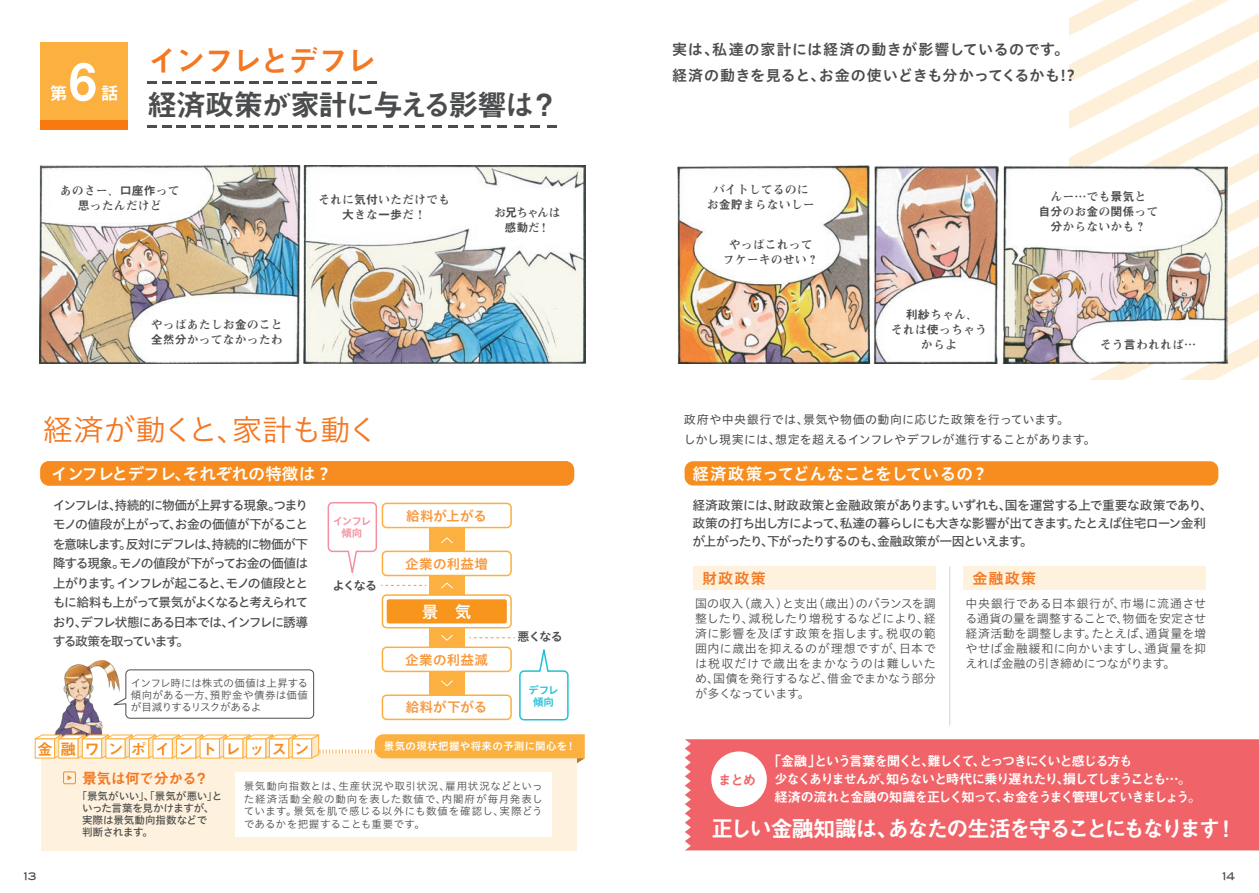
<style>
.page{position:relative;width:1259px;height:893px;background:#fff}
.page>*{position:absolute;margin:0;border:0;box-sizing:border-box;transform-origin:0 0}
.本文{font:51px "Midashi Go Pro MB31";color:#fff}
.本文-2{font:30px "Midashi Go Pro MB31";letter-spacing:-.08em;color:#4b4c4d}
.本文-3{font:30px "Hiragino UD Sans Std W3";letter-spacing:-.045em;color:#f47721}
.本文-4{font:30px "Midashi Go Pro MB31";letter-spacing:-.06em;color:#f47721}
.本文-5{font:22.5px "Midashi Go Pro MB31";letter-spacing:-.125em;color:#fff}
.本文-6{font:18px "Midashi Go Pro MB31";color:#fff}
.本文-7{font:16.5px "Hiragino UD Sans Std W6";color:#fff}
.t1{font:15.6px "Midashi Go Pro MB31";letter-spacing:.505em;color:#f68d1e}
.本文-8{font:15px "Hiragino UD Sans Std W6";letter-spacing:.035em;color:#4b4c4d}
.本文-9{font:15px "Midashi Go Pro MB31";letter-spacing:-.05em;color:#f47721}
.本文-10{font:15px "Hiragino UD Sans Std W6";letter-spacing:.09em;color:#f47721}
.本文-11{font:13.5px "Midashi Go Pro MB31";letter-spacing:-.115em;color:#fff}
.t2{font:13.5px "Hiragino UD Sans Std W6";letter-spacing:.025em;color:#f7983d}
.t3{font:13.5px "Midashi Go Pro MB31";color:#f06469}
.本文-12{font:12.75px/19.5px "Hiragino UD Sans Std W5";letter-spacing:-.07em;color:#4b4c4d;text-align:justify}
.本文-13{font:12px/15px "Hiragino UD Sans Std W3";letter-spacing:.01em;color:#4b4c4d;text-align:justify}
.t4{font:12px/15px "Midashi Min Pro MA31";color:#4b4c4d;text-align:center}
.本文-14{font:12px "Hiragino UD Sans Std W4";letter-spacing:-.005em;color:#4b4c4d}
.本文-15{font:12px "Hiragino UD Sans Std W4";letter-spacing:.02em;color:#4b4c4d}
.t5{font:12px "Hiragino UD Sans Std W6";letter-spacing:-.085em;color:#4b4c4d}
.本文-16{font:10.5px/12.8px "Hiragino UD Sans Std W3";letter-spacing:.025em;color:#4b4c4d;text-align:justify}
.本文-17{font:10.5px "Hiragino UD Sans Std W5";letter-spacing:-.015em;color:#4b4c4d}
.本文-18{font:10.5px "Hiragino UD Sans Std W6";letter-spacing:.03em;color:#fff}
.本文-19{font:10.5px "Hiragino UD Sans Std W5";letter-spacing:.005em;color:#4b4c4d}
.本文-20{font:10.5px "Hiragino UD Sans Std W5";letter-spacing:-.035em;color:#4b4c4d}
.t6{font:10.5px/12px "Hiragino UD Sans Std W6";letter-spacing:-.105em;color:#f48f9f;text-align:center}
.t7{font:10.5px/12px "Hiragino UD Sans Std W6";color:#23bfd4;text-align:center}
.t8{font:10.5px "Blair Md ITCTT Medium";color:#4b4c4d}
.s1{font-family:"Midashi Go Pro MB31"}
</style>
<div class="page">
<img style="left:55px;top:660px;width:60px;height:73px">
<svg style="left:1069px;top:0;width:190px;height:380px"></svg>
<div style="left:40px;top:42px;width:88px;height:88px;background:#fbb040"></div>
<div style="left:40px;top:120px;width:88px;height:10px;background:#f77910"></div>
<div style="left:41px;top:754px;width:536px;height:97px;background:#fef1dd"></div>
<div style="left:685px;top:739px;width:574px;height:111px;background:#f06469"></div>
<div style="left:684px;top:461px;width:534px;height:24px;background:#f68d1e;border-radius:9px"></div>
<div style="left:63px;top:772px;width:13px;height:12px;border:1px solid #f68d1e"></div>
<svg style="left:67px;top:775px;width:5px;height:5px"></svg>
<div style="left:235px;top:772px;width:316px;height:64px;background:#fff"></div>
<div style="left:40px;top:461px;width:534px;height:24px;background:#f68c1f;border-radius:9px"></div>
<div style="left:429px;top:513px;width:36px;height:196px;background:#fbb03f"></div>
<svg style="left:113px;top:669px;width:201px;height:50px"></svg>
<svg style="left:148px;top:81px;width:139px;height:2px"></svg>
<svg style="left:293px;top:81px;width:23px;height:2px"></svg>
<svg style="left:322px;top:81px;width:9px;height:2px"></svg>
<svg style="left:337px;top:81px;width:9px;height:2px"></svg>
<svg style="left:352px;top:81px;width:9px;height:2px"></svg>
<svg style="left:368px;top:81px;width:9px;height:2px"></svg>
<svg style="left:148px;top:125px;width:139px;height:2px"></svg>
<svg style="left:293px;top:125px;width:23px;height:2px"></svg>
<svg style="left:322px;top:125px;width:9px;height:2px"></svg>
<svg style="left:337px;top:125px;width:9px;height:2px"></svg>
<svg style="left:352px;top:125px;width:9px;height:2px"></svg>
<svg style="left:367px;top:125px;width:9px;height:2px"></svg>
<svg style="left:383px;top:125px;width:9px;height:2px"></svg>
<svg style="left:399px;top:125px;width:10px;height:2px"></svg>
<svg style="left:416px;top:125px;width:9px;height:2px"></svg>
<svg style="left:432px;top:125px;width:9px;height:2px"></svg>
<svg style="left:448px;top:125px;width:9px;height:2px"></svg>
<svg style="left:464px;top:125px;width:9px;height:2px"></svg>
<svg style="left:481px;top:125px;width:9px;height:2px"></svg>
<svg style="left:497px;top:125px;width:10px;height:2px"></svg>
<svg style="left:514px;top:125px;width:9px;height:2px"></svg>
<svg style="left:531px;top:125px;width:9px;height:2px"></svg>
<svg style="left:547px;top:125px;width:9px;height:2px"></svg>
<svg style="left:34px;top:733px;width:551px;height:30px"></svg>
<div style="left:711px;top:751px;width:56px;height:56px;background:#fff;border-radius:50%"></div>
<img style="left:40px;top:166px;width:545px;height:198px">
<img style="left:677px;top:165px;width:550px;height:199px">
<div style="left:382px;top:503px;width:129px;height:25px;background:#fff;border-radius:4px"></div>
<div style="left:382px;top:503px;width:130px;height:25px;border:2px solid #fbb03f;border-radius:4px"></div>
<div style="left:382px;top:551px;width:129px;height:24px;background:#fff;border-radius:4px"></div>
<div style="left:382px;top:551px;width:130px;height:25px;border:2px solid #fbb03f;border-radius:4px"></div>
<svg style="left:382px;top:595px;width:129px;height:33px"></svg>
<div style="left:382px;top:594px;width:130px;height:34px;border:2px solid #fbb03f;border-radius:4px"></div>
<div style="left:387px;top:599px;width:120px;height:24px;background:#f7951d;border-radius:2px"></div>
<div style="left:382px;top:647px;width:129px;height:24px;background:#fff;border-radius:4px"></div>
<div style="left:382px;top:646px;width:130px;height:26px;border:2px solid #fbb03f;border-radius:4px"></div>
<div style="left:382px;top:695px;width:129px;height:24px;background:#fff;border-radius:4px"></div>
<div style="left:382px;top:694px;width:130px;height:26px;border:2px solid #fbb03f;border-radius:4px"></div>
<svg style="left:441px;top:582px;width:12px;height:7px"></svg>
<svg style="left:441px;top:635px;width:12px;height:6px"></svg>
<svg style="left:441px;top:680px;width:12px;height:7px"></svg>
<svg style="left:441px;top:537px;width:12px;height:7px"></svg>
<svg style="left:469px;top:637px;width:100px;height:84px"></svg>
<svg style="left:327px;top:502px;width:99px;height:84px"></svg>
<div style="left:693px;top:566px;width:243px;height:24px;background:#fef1dd"></div>
<hr style="left:949px;top:566px;width:1px;height:159px;background:#d1d2d4">
<div style="left:963px;top:566px;width:243px;height:24px;background:#fef1dd"></div>
<p class="本文" style="left:69px;top:41px;width:30px">6</p>
<p class="本文-6" style="left:50px;top:79px;width:19px">第</p>
<p class="本文-6" style="left:101px;top:79px;width:19px">話</p>
<p class="本文-4" style="left:148px;top:37px;width:230px">インフレとデフレ</p>
<p class="本文-2" style="left:148px;top:80px;width:413px">経済政策が家計に与える影響は？</p>
<p class="本文-8" style="left:672px;top:38px;width:399px">実は、私達の家計には経済の動きが影響しているのです。</p>
<p class="本文-8" style="left:672px;top:64px;width:404px">経済の動きを見ると、お金の使いどきも分かってくるかも!?</p>
<p class="t4" style="left:60px;top:182px;width:122px">あのさー、<span class="s1">口座作</span>って<span class="s1">思</span>ったんだけど</p>
<p class="t4" style="left:151px;top:316px;width:133px;text-align:left">やっぱあたしお<span class="s1">金</span>のこと<span class="s1">全然分</span>かってなかったわ</p>
<p class="t4" style="left:318px;top:191px;width:133px">それに<span class="s1">気付</span>いただけでも<span class="s1">大</span>きな<span class="s1">一歩</span>だ！</p>
<p class="t4" style="left:707px;top:181px;width:110px">バイトしてるのにお<span class="s1">金貯</span>まらないしー</p>
<p class="t4" style="left:723px;top:236px;width:97px">やっぱこれってフケーキのせい？</p>
<p class="t4" style="left:494px;top:204px;width:68px">お<span class="s1">兄</span>ちゃんは<span class="s1">感動</span>だ！</p>
<p class="t4" style="left:891px;top:306px;width:97px"><span class="s1">利紗</span>ちゃん、<br>それは<span class="s1">使</span>っちゃうからよ</p>
<p class="t4" style="left:1038px;top:188px;width:121px">んー…でも<span class="s1">景気</span>と<br><span class="s1">自分</span>のお<span class="s1">金</span>の<span class="s1">関係</span>って<span class="s1">分</span>からないかも？</p>
<p class="t4" style="left:1100px;top:336px;width:97px">そう<span class="s1">言</span>われれば…</p>
<p class="本文-3" style="left:43px;top:407px;width:337px">経済が動くと、家計も動く</p>
<p class="本文-15" style="left:684px;top:410px;width:387px">政府や中央銀行では、景気や物価の動向に応じた政策を行っています。</p>
<p class="本文-14" style="left:684px;top:430px;width:413px">しかし現実には、想定を超えるインフレやデフレが進行することがあります。</p>
<p class="本文-7" style="left:51px;top:462px;width:282px">インフレとデフレ、それぞれの特徴は？</p>
<p class="本文-7" style="left:692px;top:461px;width:297px">経済政策ってどんなことをしているの？</p>
<p class="本文-12" style="left:53px;top:494px;width:257px">インフレは、持続的に物価が上昇する現象。つまりモノの値段が上がって、お金の価値が下がることを意味します。反対にデフレは、持続的に物価が下降する現象。モノの値段が下がってお金の価値は上がります。インフレが起こると、モノの値段とともに給料も上がって景気がよくなると考えられており、デフレ状態にある日本では、インフレに誘導する政策を取っています。</p>
<p class="本文-12" style="left:692px;top:495px;width:522px;line-height:18px;text-align:left">経済政策には、財政政策と金融政策があります。いずれも、国を運営する上で重要な政策であり、政策の打ち出し方によって、私達の暮らしにも大きな影響が出てきます。たとえば住宅ローン金利が上がったり、下がったりするのも、金融政策が一因といえます。</p>
<p class="t2" style="left:406px;top:505px;width:82px">給料が上がる</p>
<p class="t6" style="left:333px;top:515px;width:40px">インフレ傾向</p>
<p class="t2" style="left:405px;top:553px;width:84px">企業の利益増</p>
<p class="本文-10" style="left:702px;top:567px;width:65px">財政政策</p>
<p class="本文-10" style="left:972px;top:567px;width:65px">金融政策</p>
<p class="t5" style="left:332px;top:576px;width:46px">よくなる</p>
<p class="本文-13" style="left:695px;top:595px;width:242px">国の収入（歳入）と支出（歳出）のバランスを調整したり、減税したり増税するなどにより、経済に影響を及ぼす政策を指します。税収の範囲内に歳出を抑えるのが理想ですが、日本では税収だけで歳出をまかなうのは難しいため、国債を発行するなど、借金でまかなう部分が多くなっています。</p>
<p class="本文-13" style="left:965px;top:595px;width:242px">中央銀行である日本銀行が、市場に流通させる通貨の量を調整することで、物価を安定させ経済活動を調整します。たとえば、通貨量を増やせば金融緩和に向かいますし、通貨量を抑えれば金融の引き締めにつながります。</p>
<p class="本文-7" style="left:422px;top:599px;width:51px">景　気</p>
<p class="t5" style="left:517px;top:627px;width:47px">悪くなる</p>
<p class="t2" style="left:405px;top:649px;width:84px">企業の利益減</p>
<p class="本文-16" style="left:131px;top:676px;width:179px;line-height:12px">インフレ時には株式の価値は上昇する傾向がある一方、預貯金や債券は価値が目減りするリスクがあるよ</p>
<p class="t7" style="left:528px;top:684px;width:31px">デフレ傾向</p>
<p class="t2" style="left:406px;top:697px;width:83px">給料が下がる</p>
<p class="t1" style="left:37px;top:736px;width:274px">金融ワンポイントレッ スン</p>
<p class="本文-18" style="left:384px;top:738px;width:194px">景気の現状把握や将来の予測に関心を！</p>
<p class="本文-9" style="left:82px;top:766px;width:128px">景気は何で分かる？</p>
<p class="本文-19" style="left:77px;top:788px;width:147px">「景気がいい」、「景気が悪い」と</p>
<p class="本文-20" style="left:82px;top:800px;width:134px">いった言葉を見かけますが、</p>
<p class="本文-17" style="left:82px;top:812px;width:127px">実際は景気動向指数などで</p>
<p class="本文-17" style="left:82px;top:824px;width:72px">判断されます。</p>
<p class="本文-16" style="left:244px;top:779px;width:300px">景気動向指数とは、生産状況や取引状況、雇用状況などといった経済活動全般の動向を表した数値で、内閣府が毎月発表しています。景気を肌で感じる以外にも数値を確認し、実際どうであるかを把握することも重要です。</p>
<p class="本文-11" style="left:768px;top:750px;width:366px">「金融」という言葉を聞くと、難しくて、とっつきにくいと感じる方も</p>
<p class="本文-11" style="left:774px;top:768px;width:418px">少なくありませんが、知らないと時代に乗り遅れたり、損してしまうことも…。</p>
<p class="本文-11" style="left:774px;top:786px;width:428px">経済の流れと金融の知識を正しく知って、お金をうまく管理していきましょう。</p>
<p class="本文-5" style="left:711px;top:811px;width:527px">正しい金融知識は、あなたの生活を守ることにもなります！</p>
<p class="t3" style="left:718px;top:769px;width:40px">まとめ</p>
<p class="t8" style="left:24px;top:868px;width:14px">13</p>
<p class="t8" style="left:1222px;top:868px;width:14px">14</p>
</div>
